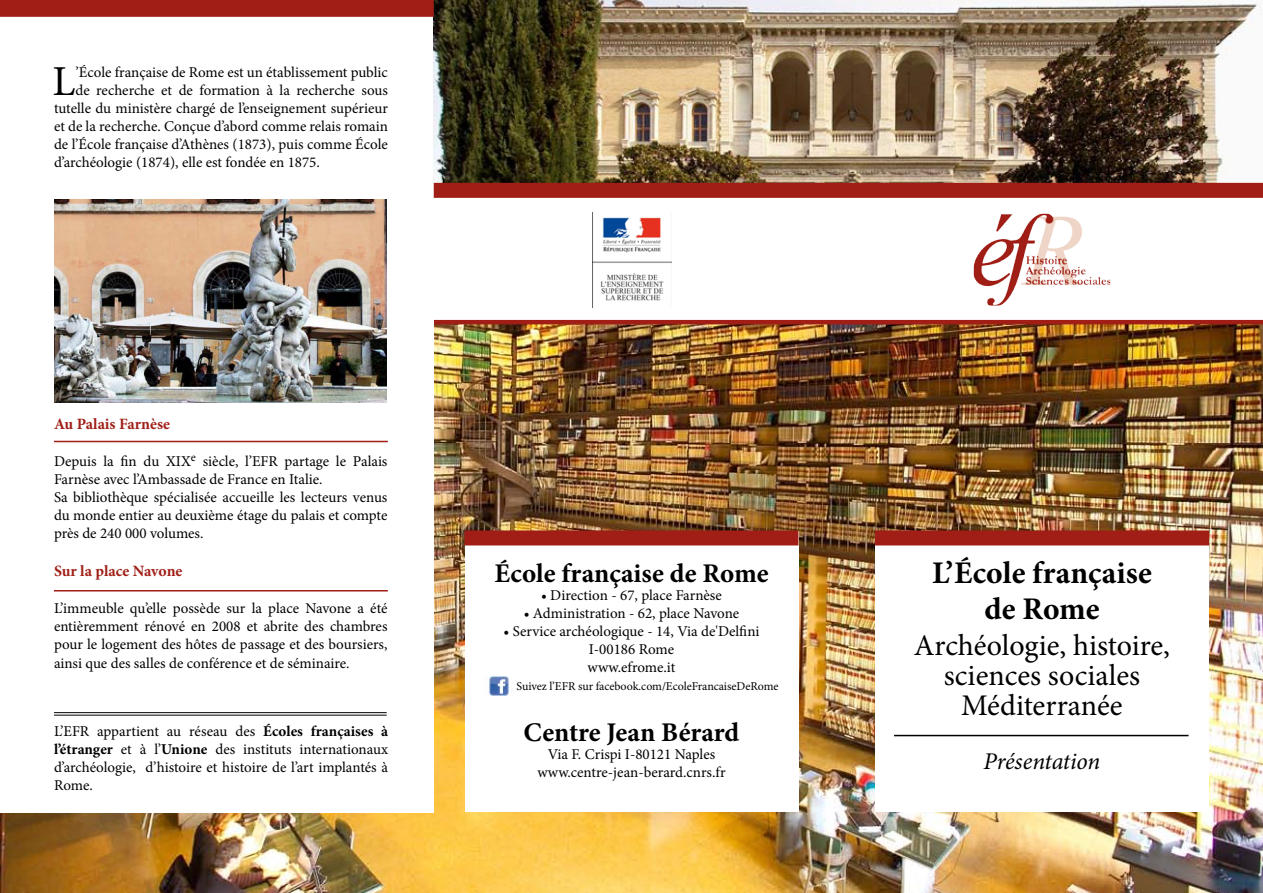
<style>
.page{position:relative;width:1263px;height:893px;background:#fff}
.page>*{position:absolute;margin:0;border:0;box-sizing:border-box;transform-origin:0 0}
.t1{font:42.75px "Minion Pro";color:#000}
.t2{font:700 31.5px "Minion Pro";color:#000}
.t3{font:30px "Minion Pro";color:#000}
.t4{font:700 27px "Minion Pro";color:#000}
.t5{font:italic 24px "Minion Pro";letter-spacing:-.01em;color:#000}
.t6{font:700 15.75px "Minion Pro";color:#a01e16}
.t7{font:15px/18px "Minion Pro";color:#000;text-align:justify}
.t8{font:12px "Minion Pro";letter-spacing:-.005em;color:#000}
.s1{font-weight:700}
</style>
<div class="page">
<img style="left:0;top:324px;width:1263px;height:569px">
<div style="left:464px;top:531px;width:334px;height:281px;background:#fff"></div>
<img style="left:489px;top:676px;width:21px;height:20px">
<div style="left:875px;top:531px;width:334px;height:281px;background:#fff"></div>
<hr style="left:894px;top:735px;width:294px;height:1px;background:#000">
<hr style="left:434px;top:320px;width:829px;height:4px;background:#a01e16">
<div style="left:875px;top:530px;width:334px;height:15px;background:#a01e16"></div>
<div style="left:0;top:2px;width:433px;height:810px;background:#fff"></div>
<img style="left:434px;top:0;width:829px;height:183px">
<img style="left:975px;top:215px;width:134px;height:89px">
<img style="left:593px;top:217px;width:78px;height:84px">
<div style="left:464px;top:530px;width:334px;height:15px;background:#a01e16"></div>
<div style="left:434px;top:183px;width:829px;height:15px;background:#a01e16"></div>
<img style="left:54px;top:199px;width:332px;height:204px">
<hr style="left:54px;top:441px;width:334px;height:1px;background:#a01e16">
<hr style="left:54px;top:590px;width:334px;height:1px;background:#a01e16">
<div style="left:0;top:0;width:434px;height:17px;background:#a01e16"></div>
<hr style="left:54px;top:712px;width:333px;height:1px;background:#000">
<hr style="left:54px;top:715px;width:333px;height:1px;background:#000">
<p class="t1" style="left:52px;top:53px;width:24px">L</p>
<p class="t7" style="left:75px;top:63px;width:314px">’École française de Rome est un établissement public</p>
<p class="t7" style="left:75px;top:81px;width:314px">de recherche et de formation à la recherche sous</p>
<p class="t7" style="left:54px;top:99px;width:335px">tutelle du ministère chargé de l’enseignement supérieur</p>
<p class="t7" style="left:54px;top:117px;width:335px">et de la recherche. Conçue d’abord comme relais romain</p>
<p class="t7" style="left:54px;top:135px;width:335px">de l’École française d’Athènes (1873), puis comme École</p>
<p class="t7" style="left:54px;top:153px;width:267px">d’archéologie (1874), elle est fondée en 1875.</p>
<p class="t6" style="left:54px;top:413px;width:118px">Au Palais Farnèse</p>
<p class="t7" style="left:54px;top:452px;width:335px">Depuis la fin du XIX<sup>e</sup> siècle, l’EFR partage le Palais<br>Farnèse avec l’Ambassade de France en Italie.</p>
<p class="t7" style="left:54px;top:488px;width:335px;line-height:18.5px">Sa bibliothèque spécialisée accueille les lecteurs venus du monde entier au deuxième étage du palais et compte près de 240 000 volumes.</p>
<p class="t6" style="left:54px;top:560px;width:130px">Sur la place Navone</p>
<p class="t7" style="left:54px;top:599px;width:335px">L’immeuble qu’elle possède sur la place Navone a été entièremment rénové en 2008 et abrite des chambres pour le logement des hôtes de passage et des boursiers, ainsi que des salles de conférence et de séminaire.</p>
<p class="t7" style="left:54px;top:722px;width:336px">L’EFR appartient au réseau des <span class="s1">Écoles françaises à l’étranger</span> et à l’<span class="s1">Unione</span> des instituts internationaux d’archéologie, d’histoire et histoire de l’art implantés à Rome.</p>
<p class="t4" style="left:494px;top:555px;width:276px">École française de Rome</p>
<p class="t7" style="left:541px;top:587px;width:182px">• Direction - 67, place Farnèse</p>
<p class="t7" style="left:524px;top:605px;width:217px">• Administration - 62, place Navone</p>
<p class="t7" style="left:503px;top:623px;width:258px">• Service archéologique - 14, Via de'Delfini</p>
<p class="t7" style="left:589px;top:641px;width:87px">I-00186 Rome</p>
<p class="t7" style="left:588px;top:659px;width:89px">www.efrome.it</p>
<p class="t8" style="left:517px;top:679px;width:263px">Suivez l’EFR sur facebook.com/EcoleFrancaiseDeRome</p>
<p class="t4" style="left:524px;top:713px;width:217px">Centre Jean Bérard</p>
<p class="t7" style="left:548px;top:745px;width:169px">Via F. Crispi I-80121 Naples</p>
<p class="t7" style="left:537px;top:763px;width:190px">www.centre-jean-berard.cnrs.fr</p>
<p class="t2" style="left:932px;top:551px;width:221px">L’École française</p>
<p class="t2" style="left:984px;top:587px;width:117px">de Rome</p>
<p class="t3" style="left:914px;top:626px;width:258px">Archéologie, histoire,</p>
<p class="t3" style="left:944px;top:656px;width:198px">sciences sociales</p>
<p class="t3" style="left:961px;top:686px;width:163px">Méditerranée</p>
<p class="t5" style="left:984px;top:745px;width:118px">Présentation</p>
</div>
